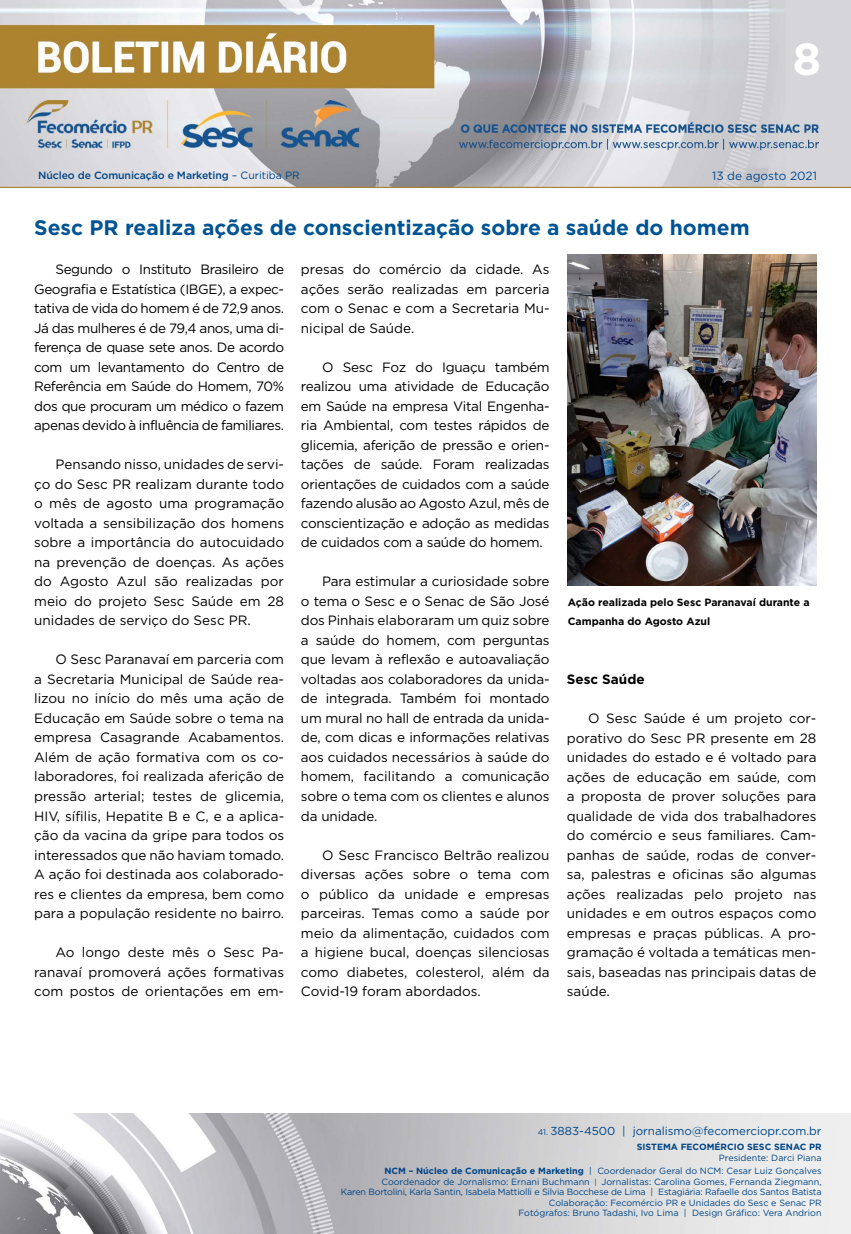
<style>
.page{position:relative;width:851px;height:1234px;background:#fff}
.page>*{position:absolute;margin:0;border:0;box-sizing:border-box;transform-origin:0 0}
.t1{font:700 45px "Gotham";color:#fff}
.t2{font:700 21px "Gotham";color:#005493}
.t3{font:13.5px/19.5px "Gotham";color:#000;text-align:justify}
.t4{font:700 13.5px "Gotham";color:#000}
.t5{font:11.85px "Gotham";color:#004a93}
.t6{font:11.55px "Gotham";color:#004587}
.t7{font:700 10.5px/19.5px "Gotham";color:#000}
.t8{font:500 10.5px "Gotham";letter-spacing:-.01em;color:#004587}
.t9{font:9px/10.5px "Gotham";color:#004587;text-align:right}
.t10{font:700 9px "Gotham";color:#004587}
.s1{font-weight:400}
.s2{font-size:8.25px}
.s3{font-weight:700}
.s4{font-size:7.65px}
</style>
<div class="page">
<img style="left:0;top:0;width:850px;height:188px">
<img style="left:0;top:1113px;width:850px;height:120px">
<img style="left:567px;top:254px;width:249px;height:331px">
<h1 class="t1" style="left:792px;top:29px;width:30px">8</h1>
<p class="t8" style="left:38px;top:168px;width:263px">Núcleo de Comunicação e Marketing <span class="s1">– Curitiba PR</span></p>
<p class="t5" style="left:712px;top:168px;width:106px">13 de agosto 2021</p>
<h2 class="t2" style="left:34px;top:214px;width:716px">Sesc PR realiza ações de conscientização sobre a saúde do homem</h2>
<p class="t3" style="left:34px;top:259px;width:251px;text-indent:21px">Segundo o Instituto Brasileiro de Geografia e Estatística (IBGE), a expec&shy;tativa de vida do homem é de 72,9 anos.<br>Já das mulheres é de 79,4 anos, uma di&shy;ferença de quase sete anos. De acordo com um levantamento do Centro de Referência em Saúde do Homem, 70% dos que procuram um médico o fazem apenas devido à influência de familiares.</p>
<p class="t3" style="left:34px;top:454px;width:251px;text-indent:21px">Pensando nisso, unidades de servi&shy;ço do Sesc PR realizam durante todo o mês de agosto uma programação voltada a sensibilização dos homens sobre a importância do autocuidado na prevenção de doenças. As ações do Agosto Azul são realizadas por meio do projeto Sesc Saúde em 28 unidades de serviço do Sesc PR.</p>
<p class="t3" style="left:34px;top:649px;width:251px;text-indent:21px">O Sesc Paranavaí em parceria com a Secretaria Municipal de Saúde rea&shy;lizou no início do mês uma ação de Educação em Saúde sobre o tema na empresa Casagrande Acabamentos.<br>Além de ação formativa com os co&shy;laboradores, foi realizada aferição de pressão arterial; testes de glicemia, HIV, sífilis, Hepatite B e C, e a aplica&shy;ção da vacina da gripe para todos os interessados que não haviam tomado.<br>A ação foi destinada aos colaborado&shy;res e clientes da empresa, bem como para a população residente no bairro.</p>
<p class="t3" style="left:34px;top:942px;width:251px;text-indent:21px">Ao longo deste mês o Sesc Pa&shy;ranavaí promoverá ações formativas com postos de orientações em em-</p>
<p class="t3" style="left:301px;top:259px;width:250px">presas do comércio da cidade. As ações serão realizadas em parceria com o Senac e com a Secretaria Mu&shy;nicipal de Saúde.</p>
<p class="t3" style="left:301px;top:357px;width:250px;text-indent:21px">O Sesc Foz do Iguaçu também realizou uma atividade de Educação em Saúde na empresa Vital Engenha&shy;ria Ambiental, com testes rápidos de glicemia, aferição de pressão e orien&shy;tações de saúde. Foram realizadas orientações de cuidados com a saúde fazendo alusão ao Agosto Azul, mês de conscientização e adoção as medidas de cuidados com a saúde do homem.</p>
<p class="t3" style="left:301px;top:571px;width:250px;text-indent:21px">Para estimular a curiosidade sobre o tema o Sesc e o Senac de São José dos Pinhais elaboraram um quiz sobre a saúde do homem, com perguntas que levam à reflexão e autoavaliação voltadas aos colaboradores da unida&shy;de integrada. Também foi montado um mural no hall de entrada da unida&shy;de, com dicas e informações relativas aos cuidados necessários à saúde do homem, facilitando a comunicação sobre o tema com os clientes e alunos da unidade.</p>
<p class="t3" style="left:301px;top:844px;width:250px;text-indent:21px">O Sesc Francisco Beltrão realizou diversas ações sobre o tema com o público da unidade e empresas parceiras. Temas como a saúde por meio da alimentação, cuidados com a higiene bucal, doenças silenciosas como diabetes, colesterol, além da Covid-19 foram abordados.</p>
<p class="t7" style="left:567px;top:592px;width:243px">Ação realizada pelo Sesc Paranavaí durante a<br>Campanha do Agosto Azul</p>
<p class="t4" style="left:566px;top:670px;width:79px">Sesc Saúde</p>
<p class="t3" style="left:566px;top:708px;width:251px;text-indent:21px">O Sesc Saúde é um projeto cor&shy;porativo do Sesc PR presente em 28 unidades do estado e é voltado para ações de educação em saúde, com a proposta de prover soluções para qualidade de vida dos trabalhadores do comércio e seus familiares. Cam&shy;panhas de saúde, rodas de conver&shy;sa, palestras e oficinas são algumas ações realizadas pelo projeto nas unidades e em outros espaços como empresas e praças públicas. A pro&shy;gramação é voltada a temáticas men&shy;sais, baseadas nas principais datas de saúde.</p>
<p class="t6" style="left:537px;top:1123px;width:285px"><span class="s2">41.</span> 3883-4500 | jornalismo@fecomerciopr.com.br</p>
<p class="t10" style="left:636px;top:1140px;width:186px">SISTEMA FECOMÉRCIO SESC SENAC PR</p>
<p class="t9" style="left:384px;top:1150px;width:438px;line-height:13.5px">Presidente: Darci Piana<br><span class="s3">NCM – Núcleo de Comunicação e Marketing</span> | Coordenador Geral do NCM: Cesar Luiz Gonçalves</p>
<p class="t9" style="left:341px;top:1175px;width:482px">Coordenador de Jornalismo: Ernani Buchmann <span class="s4">|</span> Jornalistas: Carolina Gomes, Fernanda Ziegmann,<br>Karen Bortolini, Karla Santin, Isabela Mattiolli e Silvia Bocchese de Lima | Estagiária: Rafaelle dos Santos Batista Colaboração: Fecomércio PR e Unidades do Sesc e Senac PR<br>Fotógrafos: Bruno Tadashi, Ivo Lima | Design Gráfico: Vera Andrion</p>
</div>
